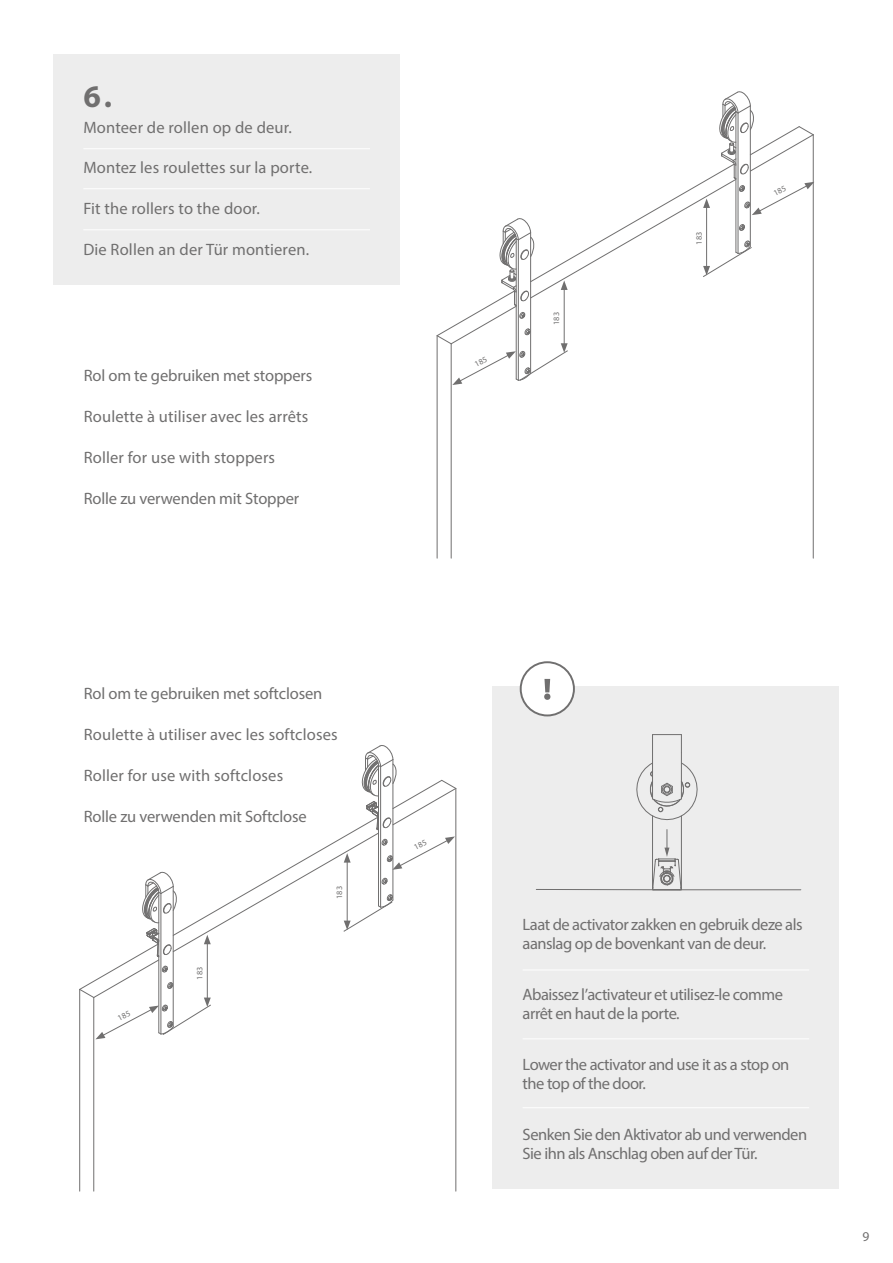
<style>
.page{position:relative;width:893px;height:1263px;background:#fff}
.page>*{position:absolute;margin:0;border:0;box-sizing:border-box;transform-origin:0 0}
.t1{font:700 31.5px "Myriad Pro";color:#706f6f}
.t2{font:16.5px/19.5px "Myriad Pro";letter-spacing:-.03em;color:#706f6f}
.t3{font:16.5px "Myriad Pro";letter-spacing:.01em;color:#706f6f}
.t4{font:16.5px "Myriad Pro";letter-spacing:-.01em;color:#706f6f}
.t5{font:13.5px "Myriad Pro";color:#706f6f}
.t6{font:8.25px "Myriad Pro";letter-spacing:.025em;color:#706f6f}
</style>
<div class="page">
<div style="left:493px;top:687px;width:346px;height:502px;background:#ededed"></div>
<hr style="left:523px;top:969px;width:286px;height:1px;background:#fff">
<hr style="left:523px;top:1038px;width:286px;height:1px;background:#fff">
<hr style="left:523px;top:1107px;width:286px;height:1px;background:#fff">
<hr style="left:451px;top:344px;width:1px;height:214px;background:#706f6f">
<hr style="left:437px;top:336px;width:1px;height:222px;background:#706f6f">
<hr style="left:813px;top:135px;width:1px;height:423px;background:#706f6f">
<hr style="left:93px;top:997px;width:1px;height:194px;background:#706f6f">
<hr style="left:79px;top:989px;width:1px;height:202px;background:#706f6f">
<hr style="left:455px;top:788px;width:1px;height:403px;background:#706f6f">
<hr style="left:652px;top:889px;width:149px;height:1px;background:#706f6f">
<hr style="left:652px;top:752px;width:1px;height:47px;background:#706f6f">
<hr style="left:681px;top:752px;width:1px;height:47px;background:#706f6f">
<svg style="left:652px;top:734px;width:30px;height:18px"></svg>
<hr style="left:536px;top:889px;width:145px;height:1px;background:#706f6f">
<svg style="left:633px;top:762px;width:68px;height:129px"></svg>
<div style="left:54px;top:54px;width:346px;height:231px;background:#ededed"></div>
<hr style="left:83px;top:148px;width:287px;height:1px;background:#fff">
<hr style="left:83px;top:188px;width:287px;height:1px;background:#fff">
<hr style="left:83px;top:229px;width:287px;height:1px;background:#fff">
<div style="left:521px;top:662px;width:53px;height:53px;background:#fff;border-radius:50%"></div>
<div style="left:520px;top:661px;width:55px;height:55px;border:2px solid #706f6f;border-radius:50%"></div>
<svg style="left:544px;top:679px;width:6px;height:21px"></svg>
<svg style="left:436px;top:91px;width:378px;height:335px"></svg>
<svg style="left:79px;top:745px;width:378px;height:302px"></svg>
<h1 class="t1" style="left:83px;top:76px;width:30px">6.</h1>
<p class="t3" style="left:83px;top:117px;width:210px">Monteer de rollen op de deur.</p>
<p class="t3" style="left:83px;top:158px;width:230px">Montez les roulettes sur la porte.</p>
<p class="t3" style="left:83px;top:198px;width:178px">Fit the rollers to the door.</p>
<p class="t3" style="left:83px;top:239px;width:227px">Die Rollen an der Tür montieren.</p>
<p class="t4" style="left:84px;top:366px;width:230px">Rol om te gebruiken met stoppers</p>
<p class="t3" style="left:84px;top:406px;width:226px">Roulette à utiliser avec les arrêts</p>
<p class="t3" style="left:84px;top:447px;width:193px">Roller for use with stoppers</p>
<p class="t4" style="left:84px;top:488px;width:217px">Rolle zu verwenden mit Stopper</p>
<p class="t4" style="left:84px;top:683px;width:240px">Rol om te gebruiken met softclosen</p>
<p class="t3" style="left:84px;top:724px;width:256px">Roulette à utiliser avec les softcloses</p>
<p class="t3" style="left:84px;top:765px;width:201px">Roller for use with softcloses</p>
<p class="t4" style="left:84px;top:806px;width:224px">Rolle zu verwenden mit Softclose</p>
<p class="t6" style="left:195px;top:979px;width:15px;rotate:-90deg">183</p>
<p class="t6" style="left:334px;top:899px;width:15px;rotate:-90deg">183</p>
<p class="t6" style="left:551px;top:325px;width:15px;rotate:-90deg">183</p>
<p class="t6" style="left:694px;top:245px;width:15px;rotate:-90deg">183</p>
<p class="t2" style="left:523px;top:914px;width:282px">Laat de activator zakken en gebruik deze als aanslag op de bovenkant van de deur.</p>
<p class="t2" style="left:523px;top:984px;width:262px">Abaissez l’activateur et utilisez-le comme arrêt en haut de la porte.</p>
<p class="t2" style="left:523px;top:1054px;width:268px">Lower the activator and use it as a stop on the top of the door.</p>
<p class="t2" style="left:523px;top:1124px;width:286px">Senken Sie den Aktivator ab und verwenden<br>Sie ihn als Anschlag oben auf der Tür.</p>
<p class="t5" style="left:862px;top:1228px;width:8px">9</p>
</div>
